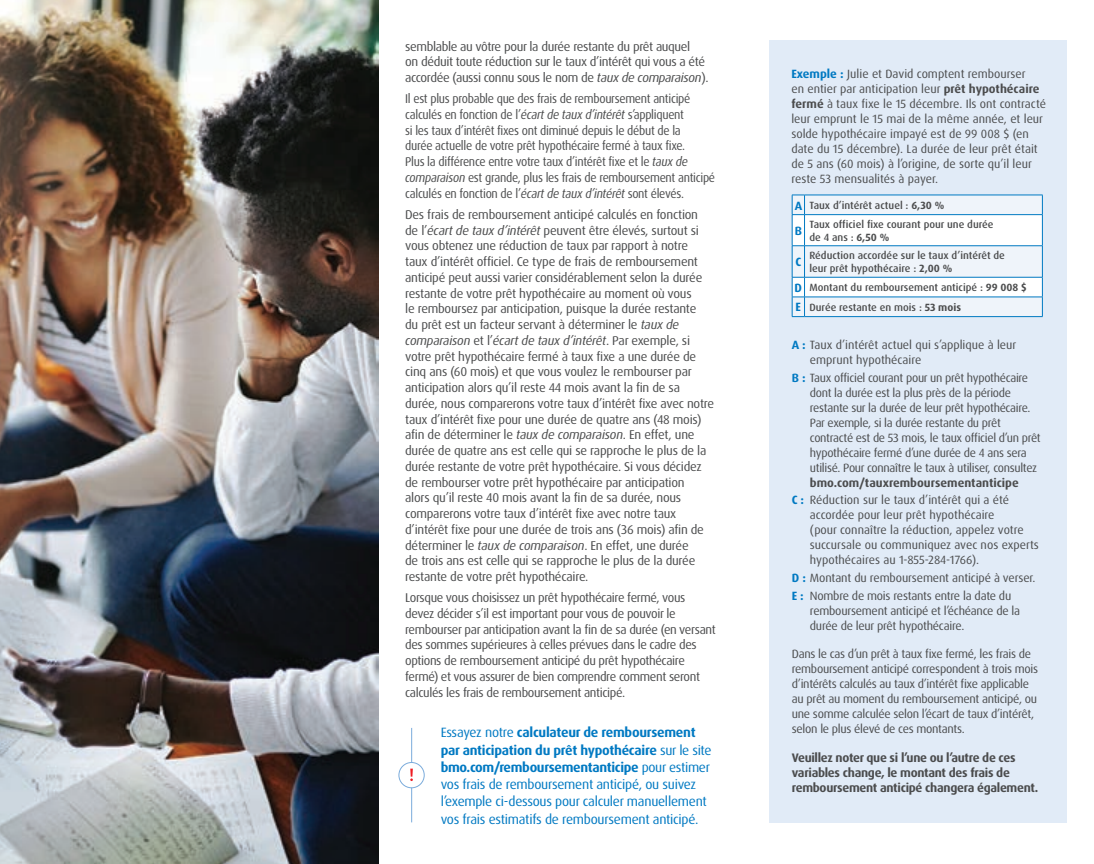
<style>
.page{position:relative;width:1094px;height:864px;background:#fff}
.page>*{position:absolute;margin:0;border:0;box-sizing:border-box;transform-origin:0 0}
.subhead{font:13.5px/17.2px "Dax Pro";letter-spacing:-.02em;color:#0079c2}
.A-BODY{font:12.75px/15.8px "Dax Pro";letter-spacing:-.025em;color:#4b4c4d}
.A-BODY-2{font:12.75px/15.8px "Dax Pro";letter-spacing:-.025em;color:#4b4c4d;scale:.93 1}
.A-BODY-3{font:700 12.3px/15px "Dax Pro";letter-spacing:-.025em;color:#4b4c4d}
.A-BODY-4{font:12px/15px "Dax Pro";letter-spacing:-.02em;color:#4b4c4d}
.A-BODY-5{font:12px/15px "Dax Pro";color:#4b4c4d}
.A-BODY-6{font:700 12px "Dax Pro";color:#0079c2}
.A-BODY-7{font:500 10.5px/12.6px "Dax Pro";color:#4b4c4d}
.s1{font-style:italic}
.s2{font-weight:700}
.s3{font-weight:700;color:#0079c2}
</style>
<div class="page">
<hr style="left:411px;top:728px;width:1px;height:94px;background:#7aabdb">
<div style="left:398px;top:762px;width:26px;height:26px;background:#fff;border:1px solid #7aabdb;border-radius:50%"></div>
<svg style="left:410px;top:769px;width:3px;height:12px"></svg>
<div style="left:770px;top:40px;width:296px;height:784px;background:#e1ebf7"></div>
<svg style="left:792px;top:195px;width:251px;height:122px"></svg>
<hr style="left:804px;top:316px;width:238px;height:1px;background:#0079c2">
<img style="left:0;top:0;width:378px;height:864px">
<p class="A-BODY" style="left:405px;top:38px;width:305px">semblable au vôtre pour la durée restante du prêt auquel<br>on déduit toute réduction sur le taux d’intérêt qui vous a été accordée (aussi connu sous le nom de <span class="s1">taux de comparaison</span>).</p>
<p class="A-BODY-2" style="left:405px;top:91px;width:335px">Il est plus probable que des frais de remboursement anticipé calculés en fonction de l’<span class="s1">écart de taux d’intérêt</span> s’appliquent<br>si les taux d’intérêt fixes ont diminué depuis le début de la<br>durée actuelle de votre prêt hypothécaire fermé à taux fixe.<br>Plus la différence entre votre taux d’intérêt fixe et le <span class="s1">taux de comparaison</span> est grande, plus les frais de remboursement anticipé calculés en fonction de l’<span class="s1">écart de taux d’intérêt</span> sont élevés.</p>
<p class="A-BODY" style="left:405px;top:207px;width:310px">Des frais de remboursement anticipé calculés en fonction de l’<span class="s1">écart de taux d’intérêt</span> peuvent être élevés, surtout si vous obtenez une réduction de taux par rapport à notre<br>taux d’intérêt officiel. Ce type de frais de remboursement anticipé peut aussi varier considérablement selon la durée restante de votre prêt hypothécaire au moment où vous<br>le remboursez par anticipation, puisque la durée restante<br>du prêt est un facteur servant à déterminer le <span class="s1">taux de comparaison</span> et l’<span class="s1">écart de taux d’intérêt</span>. Par exemple, si votre prêt hypothécaire fermé à taux fixe a une durée de cinq ans (60 mois) et que vous voulez le rembourser par anticipation alors qu’il reste 44 mois avant la fin de sa durée, nous comparerons votre taux d’intérêt fixe avec notre taux d’intérêt fixe pour une durée de quatre ans (48 mois) afin de déterminer le <span class="s1">taux de comparaison</span>. En effet, une durée de quatre ans est celle qui se rapproche le plus de la durée restante de votre prêt hypothécaire. Si vous décidez de rembourser votre prêt hypothécaire par anticipation<br>alors qu’il reste 40 mois avant la fin de sa durée, nous comparerons votre taux d’intérêt fixe avec notre taux d’intérêt fixe pour une durée de trois ans (36 mois) afin de déterminer le <span class="s1">taux de comparaison</span>. En effet, une durée<br>de trois ans est celle qui se rapproche le plus de la durée restante de votre prêt hypothécaire.</p>
<p class="A-BODY" style="left:405px;top:590px;width:312px">Lorsque vous choisissez un prêt hypothécaire fermé, vous devez décider s’il est important pour vous de pouvoir le rembourser par anticipation avant la fin de sa durée (en versant des sommes supérieures à celles prévues dans le cadre des options de remboursement anticipé du prêt hypothécaire fermé) et vous assurer de bien comprendre comment seront calculés les frais de remboursement anticipé.</p>
<p class="subhead" style="left:440px;top:724px;width:272px">Essayez notre <span class="s2">calculateur de remboursement par anticipation du prêt hypothécaire</span> sur le site <span class="s2">bmo.com/remboursementanticipe</span> pour estimer vos frais de remboursement anticipé, ou suivez l’exemple ci-dessous pour calculer manuellement vos frais estimatifs de remboursement anticipé.</p>
<p class="A-BODY-5" style="left:791px;top:66px;width:256px"><span class="s3">Exemple :</span> Julie et David comptent rembourser<br>en entier par anticipation leur <span class="s2">prêt hypothécaire fermé</span> à taux fixe le 15 décembre. Ils ont contracté leur emprunt le 15 mai de la même année, et leur solde hypothécaire impayé est de 99 008 $ (en date du 15 décembre). La durée de leur prêt était de 5 ans (60 mois) à l’origine, de sorte qu’il leur reste 53 mensualités à payer.</p>
<p class="A-BODY-6" style="left:794px;top:198px;width:9px">A</p>
<p class="A-BODY-7" style="left:809px;top:199px;width:136px">Taux d’intérêt actuel : <span class="s2">6,30 %</span></p>
<p class="A-BODY-6" style="left:794px;top:223px;width:9px">B</p>
<p class="A-BODY-7" style="left:809px;top:218px;width:186px">Taux officiel fixe courant pour une durée de 4 ans : <span class="s2">6,50 %</span></p>
<p class="A-BODY-6" style="left:795px;top:254px;width:7px">C</p>
<p class="A-BODY-7" style="left:809px;top:249px;width:197px">Réduction accordée sur le taux d’intérêt de leur prêt hypothécaire : <span class="s2">2,00 %</span></p>
<p class="A-BODY-6" style="left:794px;top:280px;width:9px">D</p>
<p class="A-BODY-7" style="left:809px;top:281px;width:219px">Montant du remboursement anticipé : <span class="s2">99 008 $</span></p>
<p class="A-BODY-6" style="left:795px;top:300px;width:7px">E</p>
<p class="A-BODY-7" style="left:809px;top:301px;width:153px">Durée restante en mois : <span class="s2">53 mois</span></p>
<p class="A-BODY-5" style="left:810px;top:337px;width:208px;text-indent:-18px"><span class="s3">A :</span> Taux d’intérêt actuel qui s’applique à leur emprunt hypothécaire</p>
<p class="A-BODY-4" style="left:810px;top:370px;width:232px;text-indent:-18px"><span class="s3">B :</span> Taux officiel courant pour un prêt hypothécaire dont la durée est la plus près de la période restante sur la durée de leur prêt hypothécaire.<br>Par exemple, si la durée restante du prêt contracté est de 53 mois, le taux officiel d’un prêt hypothécaire fermé d’une durée de 4 ans sera utilisé. Pour connaître le taux à utiliser, consultez <span class="s2">bmo.com/tauxremboursementanticipe</span></p>
<p class="A-BODY-5" style="left:810px;top:493px;width:231px;text-indent:-18px"><span class="s3">C :</span> Réduction sur le taux d’intérêt qui a été accordée pour leur prêt hypothécaire<br>(pour connaître la réduction, appelez votre succursale ou communiquez avec nos experts hypothécaires au 1-855-284-1766).</p>
<p class="A-BODY-4" style="left:792px;top:570px;width:245px"><span class="s3">D :</span> Montant du remboursement anticipé à verser.</p>
<p class="A-BODY-4" style="left:810px;top:588px;width:212px;text-indent:-18px"><span class="s3">E :</span> Nombre de mois restants entre la date du remboursement anticipé et l’échéance de la durée de leur prêt hypothécaire.</p>
<p class="A-BODY-4" style="left:792px;top:647px;width:248px">Dans le cas d’un prêt à taux fixe fermé, les frais de remboursement anticipé correspondent à trois mois d’intérêts calculés au taux d’intérêt fixe applicable au prêt au moment du remboursement anticipé, ou une somme calculée selon l’écart de taux d’intérêt, selon le plus élevé de ces montants.</p>
<p class="A-BODY-3" style="left:792px;top:750px;width:248px">Veuillez noter que si l’une ou l’autre de ces variables change, le montant des frais de remboursement anticipé changera également.</p>
</div>
